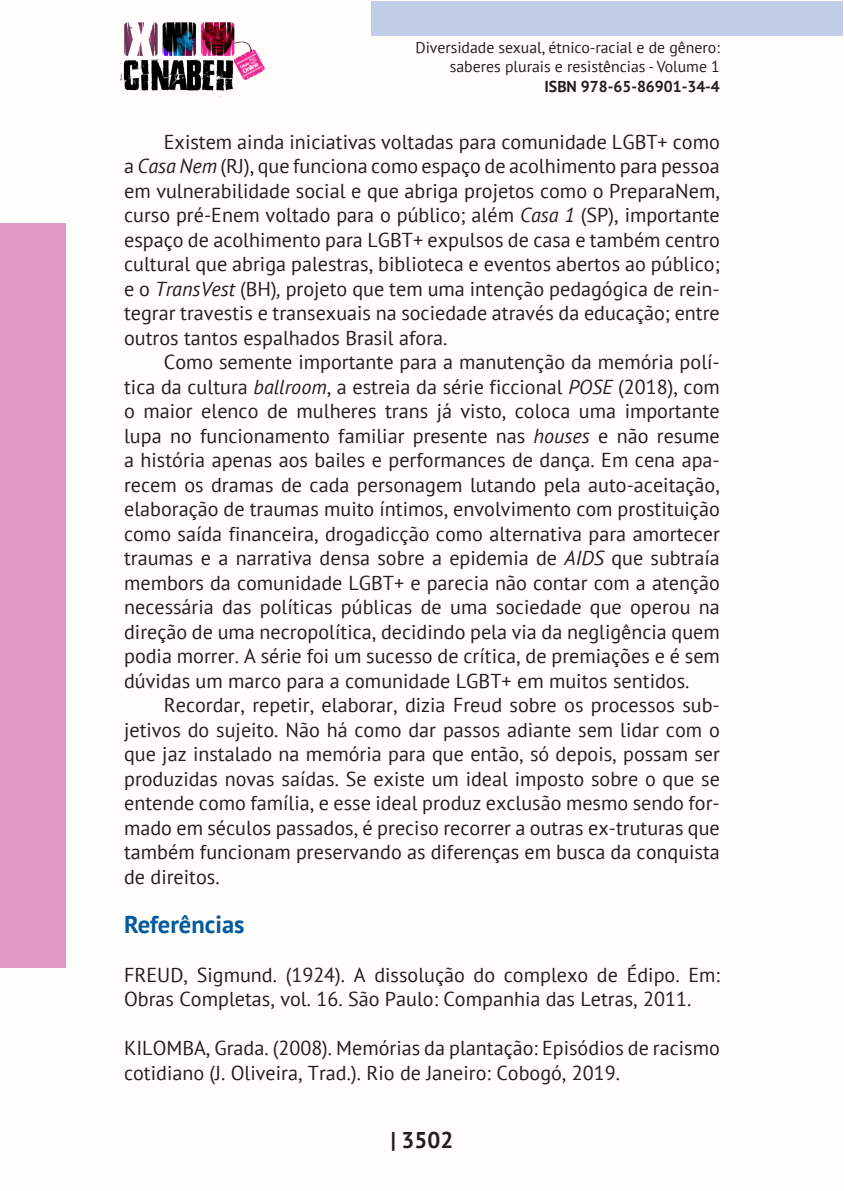
<style>
.page{position:relative;width:844px;height:1191px;background:#fff}
.page>*{position:absolute;margin:0;border:0;box-sizing:border-box;transform-origin:0 0}
._9_SUBTÍTULOS{font:700 24.5px "PT Sans";color:#015b9e}
.t1{font:700 22.75px "PT Sans";color:#231f20}
._8_CORPO{font:20.12px/24.5px "PT Sans";color:#231f20;text-align:justify}
._11_REFERENCIAS{font:20.12px/24.5px "PT Sans";color:#231f20}
.t2{font:15.75px/18.9px "PT Sans";color:#231f20;text-align:right}
.t3{font:700 15.75px "PT Sans";color:#231f20}
.s1{font-style:italic}
</style>
<div class="page">
<div style="left:0;top:0;width:843px;height:1191px;background:#fffefa"></div>
<div style="left:371px;top:1px;width:471px;height:35px;background:#c2cde7"></div>
<div style="left:0;top:223px;width:65px;height:744px;background:#e198c7"></div>
<img style="left:120px;top:22px;width:144px;height:75px">
<p class="t2" style="left:415px;top:38px;width:306px">Diversidade sexual, étnico-racial e de gênero: saberes plurais e resistências - Volume 1</p>
<p class="t3" style="left:544px;top:76px;width:177px">ISBN 978-65-86901-34-4</p>
<p class="_8_CORPO" style="left:124px;top:129px;width:597px;text-indent:40px">Existem ainda iniciativas voltadas para comunidade LGBT+ como a <span class="s1">Casa Nem</span> (RJ), que funciona como espaço de acolhimento para pessoa em vulnerabilidade social e que abriga projetos como o PreparaNem, curso pré-Enem voltado para o público; além <span class="s1">Casa 1</span> (SP), importante espaço de acolhimento para LGBT+ expulsos de casa e também centro cultural que abriga palestras, biblioteca e eventos abertos ao público; e o <span class="s1">TransVest</span> (BH)<span class="s1">,</span> projeto que tem uma intenção pedagógica de rein&shy;tegrar travestis e transexuais na sociedade através da educação; entre outros tantos espalhados Brasil afora.</p>
<p class="_8_CORPO" style="left:124px;top:349px;width:597px;text-indent:40px">Como semente importante para a manutenção da memória polí&shy;tica da cultura <span class="s1">ballroom</span>, a estreia da série ficcional <span class="s1">POSE</span> (2018), com o maior elenco de mulheres trans já visto, coloca uma importante lupa no funcionamento familiar presente nas <span class="s1">houses</span> e não resume a história apenas aos bailes e performances de dança. Em cena apa&shy;recem os dramas de cada personagem lutando pela auto-aceitação, elaboração de traumas muito íntimos, envolvimento com prostituição como saída financeira, drogadicção como alternativa para amortecer traumas e a narrativa densa sobre a epidemia de <span class="s1">AIDS</span> que subtraía membors da comunidade LGBT+ e parecia não contar com a atenção necessária das políticas públicas de uma sociedade que operou na direção de uma necropolítica, decidindo pela via da negligência quem podia morrer. A série foi um sucesso de crítica, de premiações e é sem dúvidas um marco para a comunidade LGBT+ em muitos sentidos.</p>
<p class="_8_CORPO" style="left:124px;top:692px;width:597px;text-indent:40px">Recordar, repetir, elaborar, dizia Freud sobre os processos sub&shy;jetivos do sujeito. Não há como dar passos adiante sem lidar com o que jaz instalado na memória para que então, só depois, possam ser produzidas novas saídas. Se existe um ideal imposto sobre o que se entende como família, e esse ideal produz exclusão mesmo sendo for&shy;mado em séculos passados, é preciso recorrer a outras ex-truturas que também funcionam preservando as diferenças em busca da conquista de direitos.</p>
<p class="_9_SUBTÍTULOS" style="left:124px;top:908px;width:122px">Referências</p>
<p class="_11_REFERENCIAS" style="left:124px;top:962px;width:597px">FREUD, Sigmund. (1924). A dissolução do complexo de Édipo. Em:<br>Obras Completas, vol. 16. São Paulo: Companhia das Letras, 2011.</p>
<p class="_11_REFERENCIAS" style="left:124px;top:1035px;width:597px">KILOMBA, Grada. (2008). Memórias da plantação: Episódios de racismo cotidiano (J. Oliveira, Trad.). Rio de Janeiro: Cobogó, 2019.</p>
<p class="t1" style="left:390px;top:1125px;width:64px">| 3502</p>
</div>
